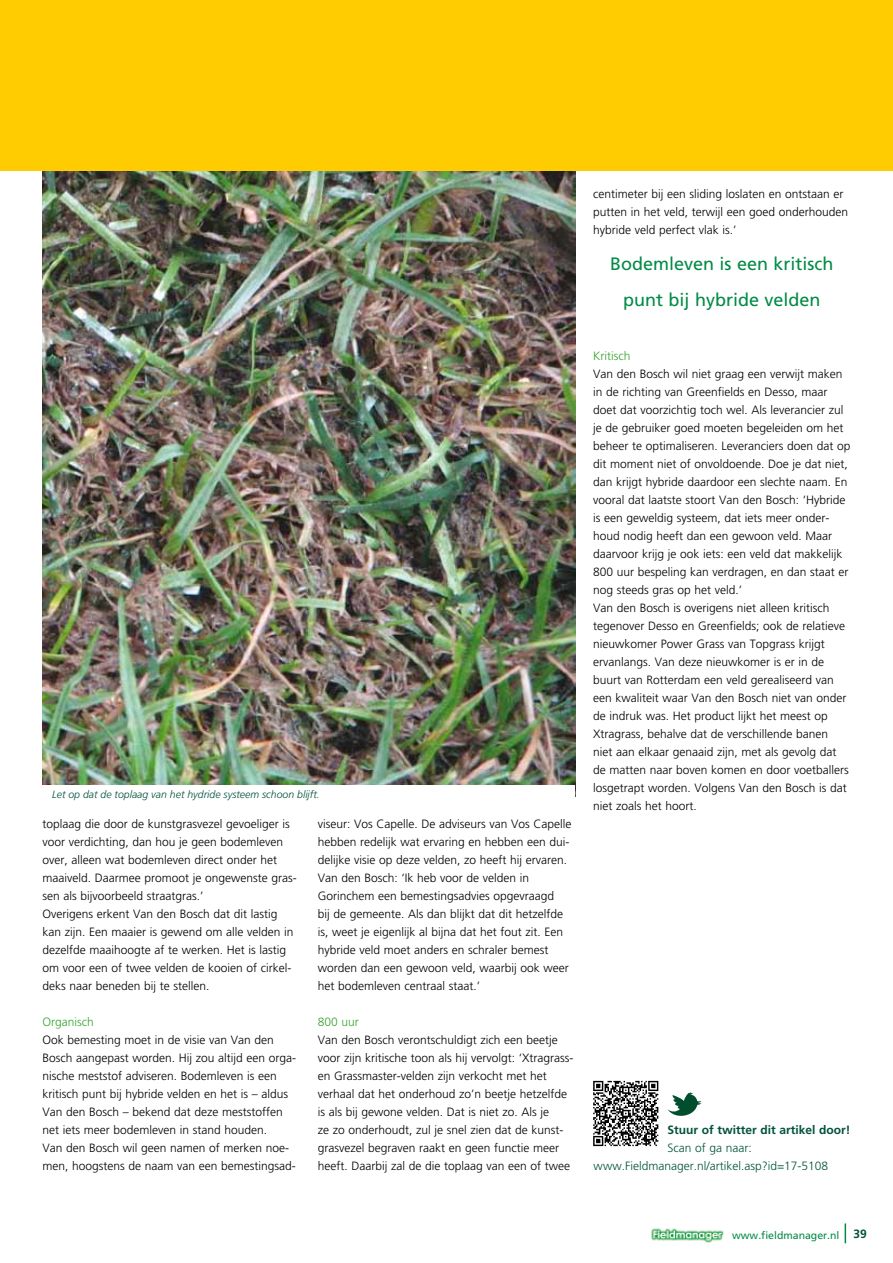
<style>
.page{position:relative;width:893px;height:1263px;background:#fff}
.page>*{position:absolute;margin:0;border:0;box-sizing:border-box;transform-origin:0 0}
.t1{font:18px/36px "Frutiger";color:#008b45;text-align:center}
.t2{font:300 12px/18px "Frutiger";color:#000}
.t3{font:300 12px/18px "Frutiger";color:#00523c;text-align:center}
.t4{font:700 12px "Frutiger";color:#00523c}
.t5{font:300 12px "Frutiger";color:#35a32c}
.t6{font:italic 300 10.5px "Frutiger";color:#00523c}
.t7{font:10.5px "Frutiger";color:#008b45}
.s1{font-weight:700;font-size:12px;color:#00523c}
</style>
<div class="page">
<svg style="left:845px;top:1223px;width:1px;height:20px"></svg>
<img style="left:651px;top:1228px;width:73px;height:15px">
<img style="left:43px;top:171px;width:532px;height:614px">
<div style="left:0;top:0;width:893px;height:171px;background:#fecc00"></div>
<svg style="left:593px;top:1081px;width:65px;height:65px"></svg>
<svg style="left:667px;top:1092px;width:34px;height:24px"></svg>
<p class="t6" style="left:52px;top:789px;width:269px">Let op dat de toplaag van het hydride systeem schoon blijft.</p>
<p class="t2" style="left:43px;top:815px;width:256px">toplaag die door de kunstgrasvezel gevoeliger is voor verdichting, dan hou je geen bodemleven over, alleen wat bodemleven direct onder het maaiveld. Daarmee promoot je ongewenste gras&shy;sen als bijvoorbeeld straatgras.’<br>Overigens erkent Van den Bosch dat dit lastig kan zijn. Een maaier is gewend om alle velden in dezelfde maaihoogte af te werken. Het is lastig om voor een of twee velden de kooien of cirkel&shy;deks naar beneden bij te stellen.</p>
<p class="t5" style="left:43px;top:1015px;width:53px">Organisch</p>
<p class="t2" style="left:43px;top:1031px;width:255px">Ook bemesting moet in de visie van Van den Bosch aangepast worden. Hij zou altijd een orga&shy;nische meststof adviseren. Bodemleven is een kritisch punt bij hybride velden en het is – aldus Van den Bosch – bekend dat deze meststoffen net iets meer bodemleven in stand houden.<br>Van den Bosch wil geen namen of merken noe&shy;men, hoogstens de naam van een bemestingsad-</p>
<p class="t2" style="left:318px;top:815px;width:255px">viseur: Vos Capelle. De adviseurs van Vos Capelle hebben redelijk wat ervaring en hebben een dui&shy;delijke visie op deze velden, zo heeft hij ervaren.<br>Van den Bosch: ‘Ik heb voor de velden in Gorinchem een bemestingsadvies opgevraagd<br>bij de gemeente. Als dan blijkt dat dit hetzelfde is, weet je eigenlijk al bijna dat het fout zit. Een hybride veld moet anders en schraler bemest worden dan een gewoon veld, waarbij ook weer het bodemleven centraal staat.’</p>
<p class="t5" style="left:318px;top:1015px;width:43px">800 uur</p>
<p class="t2" style="left:318px;top:1031px;width:257px">Van den Bosch verontschuldigt zich een beetje voor zijn kritische toon als hij vervolgt: ‘Xtragrass&shy;en Grassmaster-velden zijn verkocht met het verhaal dat het onderhoud zo’n beetje hetzelfde is als bij gewone velden. Dat is niet zo. Als je<br>ze zo onderhoudt, zul je snel zien dat de kunst&shy;grasvezel begraven raakt en geen functie meer heeft. Daarbij zal de die toplaag van een of twee</p>
<p class="t2" style="left:593px;top:185px;width:257px">centimeter bij een sliding loslaten en ontstaan er putten in het veld, terwijl een goed onderhouden hybride veld perfect vlak is.’</p>
<h1 class="t1" style="left:610px;top:246px;width:225px">Bodemleven is een kritisch punt bij hybride velden</h1>
<p class="t5" style="left:593px;top:349px;width:39px">Kritisch</p>
<p class="t2" style="left:593px;top:365px;width:259px">Van den Bosch wil niet graag een verwijt maken in de richting van Greenfields en Desso, maar doet dat voorzichtig toch wel. Als leverancier zul je de gebruiker goed moeten begeleiden om het beheer te optimaliseren. Leveranciers doen dat op dit moment niet of onvoldoende. Doe je dat niet, dan krijgt hybride daardoor een slechte naam. En vooral dat laatste stoort Van den Bosch: ‘Hybride is een geweldig systeem, dat iets meer onder&shy;houd nodig heeft dan een gewoon veld. Maar daarvoor krijg je ook iets: een veld dat makkelijk 800 uur bespeling kan verdragen, en dan staat er nog steeds gras op het veld.’<br>Van den Bosch is overigens niet alleen kritisch tegenover Desso en Greenfields; ook de relatieve nieuwkomer Power Grass van Topgrass krijgt ervanlangs. Van deze nieuwkomer is er in de buurt van Rotterdam een veld gerealiseerd van een kwaliteit waar Van den Bosch niet van onder de indruk was. Het product lijkt het meest op Xtragrass, behalve dat de verschillende banen niet aan elkaar genaaid zijn, met als gevolg dat de matten naar boven komen en door voetballers losgetrapt worden. Volgens Van den Bosch is dat niet zoals het hoort.</p>
<p class="t4" style="left:667px;top:1123px;width:185px">Stuur of twitter dit artikel door!</p>
<p class="t3" style="left:594px;top:1139px;width:236px">Scan of ga naar: www.Fieldmanager.nl/artikel.asp?id=17-5108</p>
<p class="t7" style="left:732px;top:1229px;width:136px">www.fieldmanager.nl <span class="s1">39</span></p>
</div>
